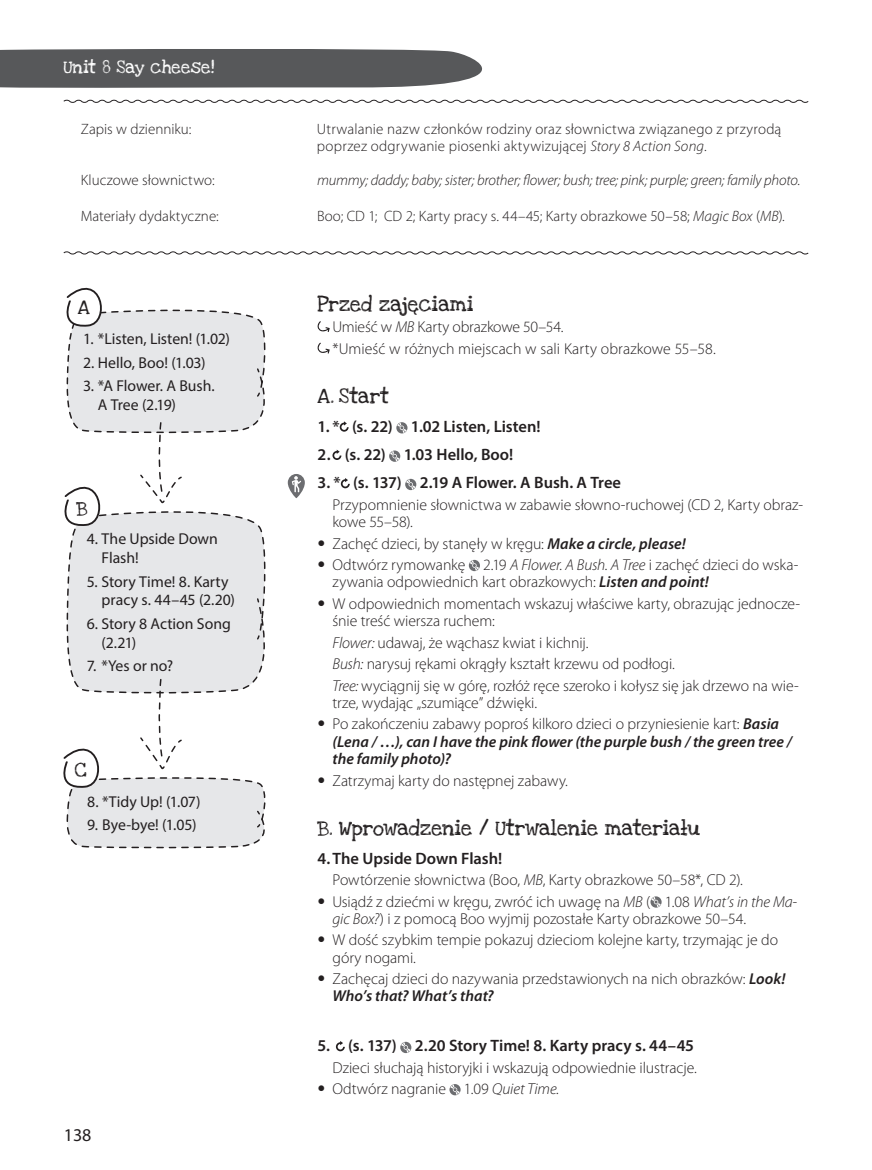
<style>
.page{position:relative;width:872px;height:1170px;background:#fff}
.page>*{position:absolute;margin:0;border:0;box-sizing:border-box;transform-origin:0 0}
.t1{font:18px "Myriad Pro";color:#231f20}
.t2{font:600 16.5px "Myriad Pro";letter-spacing:-.005em;color:#231f20}
.t3{font:300 15.75px/17.2px "Myriad Pro";color:#231f20}
.t4{font:15.75px/18.9px "Myriad Pro";color:#231f20}
.t5{font:italic 600 15.75px/17.2px "Myriad Pro";color:#231f20}
.t6{font:15.75px "Love Ya Like A Sister";color:#231f20}
.t7{font:300 15px/16.5px "Myriad Pro";letter-spacing:.01em;color:#231f20}
.t8{font:italic 300 15px "Myriad Pro";letter-spacing:-.01em;color:#231f20}
.t9{font:15px "Love Ya Like A Sister";color:#231f20}
.t10{font:13.5px "Love Ya Like A Sister";letter-spacing:.005em;color:#fff}
.s1{font-style:italic}
.s2{font-family:"Vogue";font-weight:400}
.s3{font-weight:600;font-style:italic}
.s4{font-family:"Vogue";font-weight:400;font-style:normal}
.s5{font-weight:300;font-style:normal}
</style>
<div class="page">
<svg style="left:63px;top:99px;width:746px;height:4px"></svg>
<svg style="left:0;top:49px;width:482px;height:39px;background:#5f6062"></svg>
<svg style="left:63px;top:251px;width:746px;height:4px"></svg>
<svg style="left:317px;top:321px;width:13px;height:11px"></svg>
<svg style="left:317px;top:342px;width:13px;height:11px"></svg>
<svg style="left:340px;top:421px;width:9px;height:10px"></svg>
<svg style="left:396px;top:422px;width:11px;height:11px"></svg>
<svg style="left:332px;top:449px;width:9px;height:11px"></svg>
<svg style="left:389px;top:450px;width:11px;height:12px"></svg>
<svg style="left:341px;top:478px;width:9px;height:10px"></svg>
<svg style="left:405px;top:479px;width:11px;height:11px"></svg>
<svg style="left:469px;top:560px;width:11px;height:11px"></svg>
<svg style="left:650px;top:896px;width:11px;height:11px"></svg>
<svg style="left:336px;top:1041px;width:9px;height:10px"></svg>
<svg style="left:400px;top:1041px;width:11px;height:11px"></svg>
<svg style="left:449px;top:1084px;width:11px;height:11px"></svg>
<svg style="left:63px;top:287px;width:242px;height:561px"></svg>
<p class="t10" style="left:64px;top:55px;width:152px">Unit 8 Say cheese!</p>
<p class="t7" style="left:81px;top:121px;width:112px">Zapis w dzienniku:</p>
<p class="t7" style="left:317px;top:121px;width:466px">Utrwalanie nazw członków rodziny oraz słownictwa związanego z przyrodą poprzez odgrywanie piosenki aktywizującej <span class="s1">Story 8 Action Song</span>.</p>
<p class="t7" style="left:81px;top:171px;width:135px">Kluczowe słownictwo:</p>
<p class="t8" style="left:317px;top:171px;width:485px">mummy; daddy; baby; sister; brother; flower; bush; tree; pink; purple; green; family photo.</p>
<p class="t7" style="left:81px;top:208px;width:140px">Materiały dydaktyczne:</p>
<p class="t7" style="left:317px;top:208px;width:469px">Boo; CD 1; CD 2; Karty pracy s. 44–45; Karty obrazkowe 50–58; <span class="s1">Magic Box</span> (<span class="s1">MB</span>).</p>
<p class="t9" style="left:78px;top:295px;width:13px">A</p>
<p class="t4" style="left:83px;top:329px;width:148px">1. *Listen, Listen! (1.02)</p>
<p class="t4" style="left:83px;top:352px;width:124px">2. Hello, Boo! (1.03)</p>
<p class="t4" style="left:98px;top:375px;width:118px;text-indent:-15px">3. *A Flower. A Bush.<br>A Tree (2.19)</p>
<p class="t9" style="left:77px;top:495px;width:12px">B</p>
<p class="t4" style="left:102px;top:529px;width:118px;text-indent:-15px">4. The Upside Down<br>Flash!</p>
<p class="t4" style="left:102px;top:571px;width:135px;text-indent:-15px">5. Story Time! 8. Karty pracy s. 44–45 (2.20)</p>
<p class="t4" style="left:102px;top:613px;width:131px;text-indent:-15px">6. Story 8 Action Song (2.21)</p>
<p class="t4" style="left:87px;top:655px;width:88px">7. *Yes or no?</p>
<p class="t9" style="left:75px;top:756px;width:13px">C</p>
<p class="t4" style="left:87px;top:791px;width:115px">8. *Tidy Up! (1.07)</p>
<p class="t4" style="left:87px;top:814px;width:111px">9. Bye-bye! (1.05)</p>
<p class="t1" style="left:64px;top:1123px;width:29px">138</p>
<p class="t6" style="left:317px;top:290px;width:157px">Przed zajęciami</p>
<p class="t3" style="left:332px;top:316px;width:385px;line-height:21.5px">Umieść w <span class="s1">MB</span> Karty obrazkowe 50–54.<br>*Umieść w różnych miejscach w sali Karty obrazkowe 55–58.</p>
<p class="t6" style="left:317px;top:383px;width:73px">A. Start</p>
<p class="t2" style="left:317px;top:415px;width:224px">1. * (s. 22) 1.02 Listen, Listen!</p>
<p class="t2" style="left:317px;top:444px;width:197px">2. (s. 22) 1.03 Hello, Boo!</p>
<p class="t2" style="left:317px;top:472px;width:305px">3. * (s. 137) 2.19 A Flower. A Bush. A Tree</p>
<p class="t3" style="left:332px;top:496px;width:472px">Przypomnienie słownictwa w zabawie słowno-ruchowej (CD 2, Karty obraz&shy;kowe 55–58).</p>
<p class="t3" style="left:317px;top:534px;width:370px"><span class="s2">•</span> Zachęć dzieci, by stanęły w kręgu: <span class="s3">Make a circle, please!</span></p>
<p class="t3" style="left:332px;top:556px;width:467px;text-indent:-15px"><span class="s2">•</span> Odtwórz rymowankę 2.19 <span class="s1">A Flower. A Bush. A Tree</span> i zachęć dzieci do wska&shy;zywania odpowiednich kart obrazkowych: <span class="s3">Listen and point!</span></p>
<p class="t3" style="left:332px;top:595px;width:469px;text-indent:-15px"><span class="s2">•</span> W odpowiednich momentach wskazuj właściwe karty, obrazując jednocze&shy;śnie treść wiersza ruchem:</p>
<p class="t3" style="left:332px;top:631px;width:468px;line-height:21.5px"><span class="s1">Flower:</span> udawaj, że wąchasz kwiat i kichnij.<br><span class="s1">Bush:</span> narysuj rękami okrągły kształt krzewu od podłogi.<br><span class="s1">Tree:</span> wyciągnij się w górę, rozłóż ręce szeroko i kołysz się jak drzewo na wie-</p>
<p class="t3" style="left:332px;top:694px;width:206px">trze, wydając „szumiące” dźwięki.</p>
<p class="t5" style="left:332px;top:715px;width:461px;text-indent:-15px"><span class="s4">•</span> <span class="s5">Po zakończeniu zabawy poproś kilkoro dzieci o przyniesienie kart:</span> Basia (Lena / …), can I have the pink flower (the purple bush / the green tree / the family photo)?</p>
<p class="t3" style="left:317px;top:771px;width:252px"><span class="s2">•</span> Zatrzymaj karty do następnej zabawy.</p>
<p class="t6" style="left:317px;top:815px;width:384px">B. Wprowadzenie / Utrwalenie materiału</p>
<p class="t2" style="left:317px;top:847px;width:186px">4.The Upside Down Flash!</p>
<p class="t3" style="left:332px;top:871px;width:412px">Powtórzenie słownictwa (Boo, <span class="s1">MB</span>, Karty obrazkowe 50–58*, CD 2).</p>
<p class="t3" style="left:332px;top:892px;width:466px;text-indent:-15px"><span class="s2">•</span> Usiądź z dziećmi w kręgu, zwróć ich uwagę na <span class="s1">MB</span> ( 1.08 <span class="s1">What’s in the Ma&shy;gic Box?</span>) i z pomocą Boo wyjmij pozostałe Karty obrazkowe 50–54.</p>
<p class="t3" style="left:332px;top:931px;width:447px;text-indent:-15px"><span class="s2">•</span> W dość szybkim tempie pokazuj dzieciom kolejne karty, trzymając je do góry nogami.</p>
<p class="t3" style="left:332px;top:970px;width:454px;text-indent:-15px"><span class="s2">•</span> Zachęcaj dzieci do nazywania przedstawionych na nich obrazków: <span class="s3">Look!<br>Who’s that? What’s that?</span></p>
<p class="t2" style="left:317px;top:1035px;width:378px">5. (s. 137) 2.20 Story Time! 8. Karty pracy s. 44–45</p>
<p class="t3" style="left:332px;top:1058px;width:366px">Dzieci słuchają historyjki i wskazują odpowiednie ilustracje.</p>
<p class="t3" style="left:317px;top:1080px;width:243px"><span class="s2">•</span> Odtwórz nagranie 1.09 <span class="s1">Quiet Time.</span></p>
</div>
